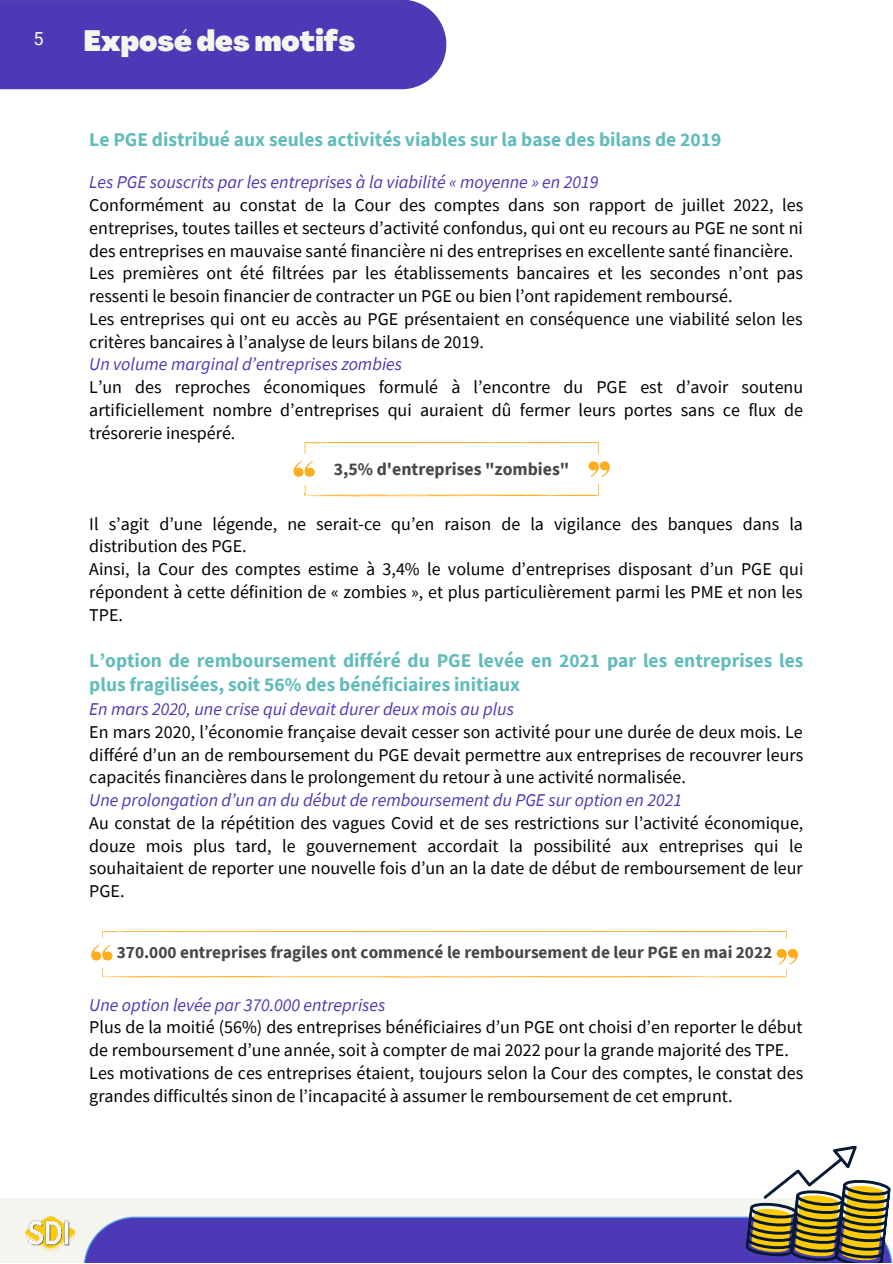
<style>
.page{position:relative;width:893px;height:1264px;background:#fff}
.page>*{position:absolute;margin:0;border:0;box-sizing:border-box;transform-origin:0 0}
.t1{font:900 28.95px "Agrandir";color:#f5f5ef}
.t2{font:700 19.5px/24.5px "Source Sans Pro";color:#62bcbc}
.t3{font:18px/22.8px "Source Sans Pro";color:#000}
.t4{font:italic 18px "Source Sans Pro";color:#4b39b5}
.t5{font:18px "Roboto";color:#fff}
.t6{font:700 17.7px "Source Sans Pro";color:#47474a}
.t7{font:700 17.25px "Source Sans Pro";color:#47474a}
</style>
<div class="page">
<div style="left:0;top:0;width:446px;height:89px;background:#4b39b5"></div>
<div style="left:0;top:1198px;width:835px;height:64px;background:#f5f5ef"></div>
<div style="left:84px;top:1216px;width:808px;height:46px;background:#4b39b5"></div>
<svg style="left:744px;top:1146px;width:148px;height:116px"></svg>
<img style="left:25px;top:1216px;width:49px;height:35px">
<svg style="left:293px;top:442px;width:317px;height:54px"></svg>
<svg style="left:91px;top:931px;width:706px;height:46px"></svg>
<p class="t5" style="left:33px;top:26px;width:12px">5</p>
<h1 class="t1" style="left:84px;top:22px;width:273px">Exposé des motifs</h1>
<p class="t2" style="left:89px;top:127px;width:633px">Le PGE distribué aux seules activités viables sur la base des bilans de 2019</p>
<p class="t4" style="left:89px;top:171px;width:510px">Les PGE souscrits par les entreprises à la viabilité « moyenne » en 2019</p>
<p class="t3" style="left:89px;top:194px;width:715px">Conformément au constat de la Cour des comptes dans son rapport de juillet 2022, les entreprises, toutes tailles et secteurs d’activité confondus, qui ont eu recours au PGE ne sont ni des entreprises en mauvaise santé financière ni des entreprises en excellente santé financière.<br>Les premières ont été filtrées par les établissements bancaires et les secondes n’ont pas ressenti le besoin financier de contracter un PGE ou bien l’ont rapidement remboursé.<br>Les entreprises qui ont eu accès au PGE présentaient en conséquence une viabilité selon les critères bancaires à l’analyse de leurs bilans de 2019.</p>
<p class="t4" style="left:89px;top:353px;width:314px">Un volume marginal d’entreprises zombies</p>
<p class="t3" style="left:89px;top:375px;width:715px;text-align:justify">L’un des reproches économiques formulé à l’encontre du PGE est d’avoir soutenu artificiellement nombre d’entreprises qui auraient dû fermer leurs portes sans ce flux de trésorerie inespéré.</p>
<p class="t6" style="left:334px;top:457px;width:237px">3,5% d'entreprises "zombies"</p>
<p class="t3" style="left:89px;top:512px;width:715px">Il s’agit d’une légende, ne serait-ce qu’en raison de la vigilance des banques dans la distribution des PGE.<br>Ainsi, la Cour des comptes estime à 3,4% le volume d’entreprises disposant d’un PGE qui répondent à cette définition de « zombies », et plus particulièrement parmi les PME et non les TPE.</p>
<p class="t2" style="left:89px;top:648px;width:715px">L’option de remboursement différé du PGE levée en 2021 par les entreprises les plus fragilisées, soit 56% des bénéficiaires initiaux</p>
<p class="t4" style="left:89px;top:697px;width:426px">En mars 2020, une crise qui devait durer deux mois au plus</p>
<p class="t3" style="left:89px;top:720px;width:715px;text-align:justify">En mars 2020, l’économie française devait cesser son activité pour une durée de deux mois. Le différé d’un an de remboursement du PGE devait permettre aux entreprises de recouvrer leurs capacités financières dans le prolongement du retour à une activité normalisée.</p>
<p class="t4" style="left:89px;top:788px;width:594px">Une prolongation d’un an du début de remboursement du PGE sur option en 2021</p>
<p class="t3" style="left:89px;top:811px;width:715px;text-align:justify">Au constat de la répétition des vagues Covid et de ses restrictions sur l’activité économique, douze mois plus tard, le gouvernement accordait la possibilité aux entreprises qui le souhaitaient de reporter une nouvelle fois d’un an la date de début de remboursement de leur PGE.</p>
<p class="t7" style="left:117px;top:940px;width:657px">370.000 entreprises fragiles ont commencé le remboursement de leur PGE en mai 2022</p>
<p class="t4" style="left:89px;top:993px;width:297px">Une option levée par 370.000 entreprises</p>
<p class="t3" style="left:89px;top:1015px;width:715px">Plus de la moitié (56%) des entreprises bénéficiaires d’un PGE ont choisi d’en reporter le début de remboursement d’une année, soit à compter de mai 2022 pour la grande majorité des TPE.<br>Les motivations de ces entreprises étaient, toujours selon la Cour des comptes, le constat des grandes difficultés sinon de l’incapacité à assumer le remboursement de cet emprunt.</p>
</div>
